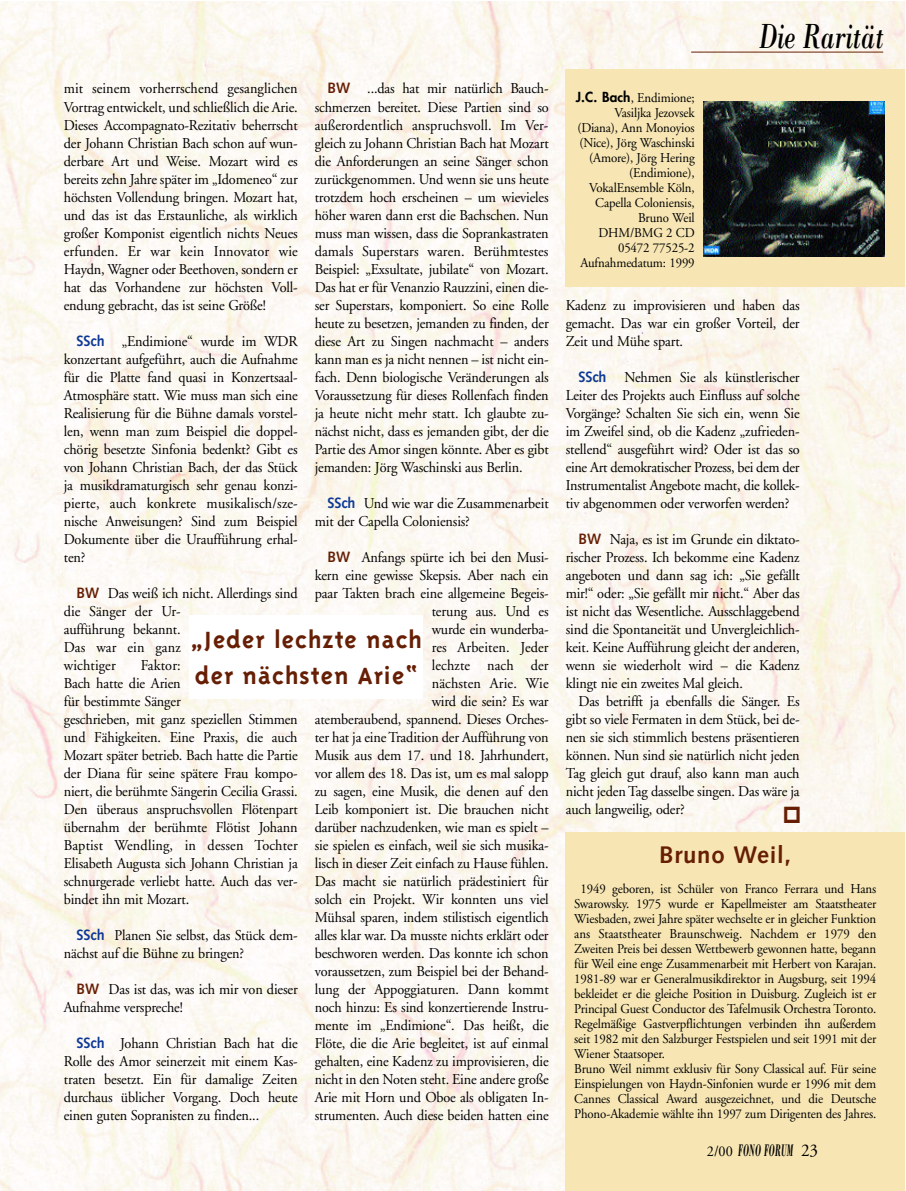
<style>
.page{position:relative;width:906px;height:1191px;background:#fff}
.page>*{position:absolute;margin:0;border:0;box-sizing:border-box;transform-origin:0 0}
.t1{font:italic 36px "Bodoni";color:#000;scale:.7 1}
.t2{font:700 27px/36px "Triplex";letter-spacing:.04em;color:#661f04}
.t3{font:700 24px "Syntax";letter-spacing:.03em;color:#661f04}
.t4{font:italic 700 17.25px "Bodoni";letter-spacing:.025em;color:#000;scale:.45 1}
.t5{font:15px/18px "Adobe Garamond";letter-spacing:-.01em;color:#000;text-align:justify;scale:.95 1}
.t6{font:13.5px/15px "Adobe Garamond";letter-spacing:-.01em;color:#000;scale:.95 1}
.s1{font-family:"Syntax";font-weight:700;color:#0d3996}
.s2{font-family:"Syntax";font-weight:700;color:#661f04}
.s3{font-family:"Futura";font-weight:800}
.s4{font-family:"Adobe Garamond";font-weight:400;font-style:normal;font-size:15px}
.s5{font-family:"Adobe Garamond";font-weight:400;font-style:normal;font-size:18px}
</style>
<div class="page">
<img style="left:0;top:1px;width:904px;height:1190px">
<div style="left:566px;top:832px;width:338px;height:359px;background:#f7e6b4"></div>
<hr style="left:691px;top:52px;width:192px;height:1px;background:#661f04">
<div style="left:189px;top:615px;width:234px;height:83px;background:#fff"></div>
<div style="left:566px;top:69px;width:338px;height:217px;background:#f7e6b4"></div>
<img style="left:703px;top:101px;width:181px;height:156px">
<svg style="left:784px;top:806px;width:16px;height:16px"></svg>
<p class="t5" style="left:64px;top:81px;width:248px">mit seinem vorherrschend gesanglichen Vortrag entwickelt, und schließlich die Arie.<br>Dieses Accompagnato-Rezitativ beherrscht der Johann Christian Bach schon auf wun&shy;derbare Art und Weise. Mozart wird es bereits zehn Jahre später im „Idomeneo“ zur höchsten Vollendung bringen. Mozart hat, und das ist das Erstaunliche, als wirklich großer Komponist eigentlich nichts Neues erfunden. Er war kein Innovator wie Haydn, Wagner oder Beethoven, sondern er hat das Vorhandene zur höchsten Voll&shy;endung gebracht, das ist seine Größe!</p>
<p class="t5" style="left:64px;top:333px;width:248px;text-indent:13px"><span class="s1">SSch</span> „Endimione“ wurde im WDR konzertant aufgeführt, auch die Aufnahme für die Platte fand quasi in Konzertsaal-Atmosphäre statt. Wie muss man sich eine Realisierung für die Bühne damals vorstel&shy;len, wenn man zum Beispiel die doppel&shy;chörig besetzte Sinfonia bedenkt? Gibt es von Johann Christian Bach, der das Stück ja musikdramaturgisch sehr genau konzi&shy;pierte, auch konkrete musikalisch/sze&shy;nische Anweisungen? Sind zum Beispiel Dokumente über die Uraufführung erhal&shy;ten?</p>
<p class="t5" style="left:64px;top:585px;width:248px;text-align:left;text-indent:13px"><span class="s2">BW</span> Das weiß ich nicht. Allerdings sind die Sänger der Ur-<br>aufführung bekannt.<br>Das war ein ganz<br>wichtiger</p>
<p class="t5" style="left:315px;top:81px;width:248px;text-indent:13px"><span class="s2">BW</span> ...das hat mir natürlich Bauch&shy;schmerzen bereitet. Diese Partien sind so außerordentlich anspruchsvoll. Im Ver&shy;gleich zu Johann Christian Bach hat Mozart die Anforderungen an seine Sänger schon zurückgenommen. Und wenn sie uns heute trotzdem hoch erscheinen – um wievieles höher waren dann erst die Bachschen. Nun muss man wissen, dass die Soprankastraten damals Superstars waren. Berühmtestes Beispiel: „Exsultate, jubilate“ von Mozart.<br>Das hat er für Venanzio Rauzzini, einen die&shy;ser Superstars, komponiert. So eine Rolle heute zu besetzen, jemanden zu finden, der diese Art zu Singen nachmacht – anders kann man es ja nicht nennen – ist nicht ein&shy;fach. Denn biologische Veränderungen als Voraussetzung für dieses Rollenfach finden ja heute nicht mehr statt. Ich glaubte zu&shy;nächst nicht, dass es jemanden gibt, der die Partie des Amor singen könnte. Aber es gibt jemanden: Jörg Waschinski aus Berlin.</p>
<p class="t5" style="left:315px;top:495px;width:248px;text-indent:13px"><span class="s1">SSch</span> Und wie war die Zusammenarbeit mit der Capella Coloniensis?</p>
<p class="t5" style="left:315px;top:549px;width:248px;text-align:right"><span class="s2">BW</span> Anfangs spürte ich bei den Musi&shy;kern eine gewisse Skepsis. Aber nach ein paar Takten brach eine allgemeine Begeis&shy;terung aus. Und es<br>wurde ein wunderba-<br>res Arbeiten. Jeder<br>lechzte nach der<br>nächsten Arie. Wie<br>wird die sein? Es war<br>atemberaubend, spannend. Dieses Orches&shy;ter hat ja eine Tradition der Aufführung von Musik aus dem 17. und 18. Jahrhundert, vor allem des 18. Das ist, um es mal salopp zu sagen, eine Musik, die denen auf den Leib komponiert ist. Die brauchen nicht darüber nachzudenken, wie man es spielt – sie spielen es einfach, weil sie sich musika&shy;lisch in dieser Zeit einfach zu Hause fühlen.<br>Das macht sie natürlich prädestiniert für solch ein Projekt. Wir konnten uns viel Mühsal sparen, indem stilistisch eigentlich alles klar war. Da musste nichts erklärt oder beschworen werden. Das konnte ich schon voraussetzen, zum Beispiel bei der Behand&shy;lung der Appoggiaturen. Dann kommt noch hinzu: Es sind konzertierende Instru&shy;mente im „Endimione“. Das heißt, die Flöte, die die Arie begleitet, ist auf einmal gehalten, eine Kadenz zu improvisieren, die nicht in den Noten steht. Eine andere große Arie mit Horn und Oboe als obligaten In&shy;strumenten. Auch diese beiden hatten eine</p>
<h2 class="t2" style="left:190px;top:620px;width:233px">„Jeder lechzte nach der nächsten Arie“</h2>
<p class="t5" style="left:64px;top:657px;width:248px;text-align:left;text-indent:77px">Faktor:<br>Bach hatte die Arien<br>für bestimmte Sänger<br>geschrieben, mit ganz speziellen Stimmen und Fähigkeiten. Eine Praxis, die auch Mozart später betrieb. Bach hatte die Partie der Diana für seine spätere Frau kompo&shy;niert, die berühmte Sängerin Cecilia Grassi.<br>Den überaus anspruchsvollen Flötenpart übernahm der berühmte Flötist Johann Baptist Wendling, in dessen Tochter Elisabeth Augusta sich Johann Christian ja schnurgerade verliebt hatte. Auch das ver&shy;bindet ihn mit Mozart.</p>
<p class="t5" style="left:64px;top:927px;width:248px;text-indent:13px"><span class="s1">SSch</span> Planen Sie selbst, das Stück dem&shy;nächst auf die Bühne zu bringen?</p>
<p class="t5" style="left:64px;top:981px;width:248px;text-indent:13px"><span class="s2">BW</span> Das ist das, was ich mir von dieser<br>Aufnahme verspreche!</p>
<p class="t5" style="left:64px;top:1035px;width:248px;text-indent:13px"><span class="s1">SSch</span> Johann Christian Bach hat die Rolle des Amor seinerzeit mit einem Kas&shy;traten besetzt. Ein für damalige Zeiten durchaus üblicher Vorgang. Doch heute einen guten Sopranisten zu finden...</p>
<p class="t6" style="left:576px;top:92px;width:127px;text-align:right"><span class="s3">J.C. Bach</span>, Endimione;<br>Vasiljka Jezovsek (Diana), Ann Monoyios (Nice), Jörg Waschinski (Amore), Jörg Hering (Endimione),<br>VokalEnsemble Köln,<br>Capella Coloniensis,<br>Bruno Weil<br>DHM/BMG 2 CD<br>05472 77525-2<br>Aufnahmedatum: 1999</p>
<h1 class="t1" style="left:759px;top:14px;width:179px">Die Rarität</h1>
<p class="t5" style="left:566px;top:297px;width:248px">Kadenz zu improvisieren und haben das gemacht. Das war ein großer Vorteil, der Zeit und Mühe spart.</p>
<p class="t5" style="left:566px;top:369px;width:248px;text-indent:13px"><span class="s1">SSch</span> Nehmen Sie als künstlerischer Leiter des Projekts auch Einfluss auf solche Vorgänge? Schalten Sie sich ein, wenn Sie im Zweifel sind, ob die Kadenz „zufrieden&shy;stellend“ ausgeführt wird? Oder ist das so eine Art demokratischer Prozess, bei dem der Instrumentalist Angebote macht, die kollek&shy;tiv abgenommen oder verworfen werden?</p>
<p class="t5" style="left:566px;top:531px;width:248px;text-indent:13px"><span class="s2">BW</span> Naja, es ist im Grunde ein diktato&shy;rischer Prozess. Ich bekomme eine Kadenz angeboten und dann sag ich: „Sie gefällt mir!“ oder: „Sie gefällt mir nicht.“ Aber das ist nicht das Wesentliche. Ausschlaggebend sind die Spontaneität und Unvergleichlich&shy;keit. Keine Aufführung gleicht der anderen, wenn sie wiederholt wird – die Kadenz klingt nie ein zweites Mal gleich.</p>
<p class="t5" style="left:566px;top:693px;width:248px;text-indent:13px">Das betrifft ja ebenfalls die Sänger. Es gibt so viele Fermaten in dem Stück, bei de&shy;nen sie sich stimmlich bestens präsentieren können. Nun sind sie natürlich nicht jeden Tag gleich gut drauf, also kann man auch nicht jeden Tag dasselbe singen. Das wäre ja auch langweilig, oder?</p>
<h3 class="t3" style="left:659px;top:845px;width:133px">Bruno Weil,</h3>
<p class="t6" style="left:574px;top:882px;width:320px;text-indent:6px">1949 geboren, ist Schüler von Franco Ferrara und Hans Swarowsky. 1975 wurde er Kapellmeister am Staatstheater Wiesbaden, zwei Jahre später wechselte er in gleicher Funktion ans Staatstheater Braunschweig. Nachdem er 1979 den Zweiten Preis bei dessen Wettbewerb gewonnen hatte, begann für Weil eine enge Zusammenarbeit mit Herbert von Karajan.<br>1981-89 war er Generalmusikdirektor in Augsburg, seit 1994 bekleidet er die gleiche Position in Duisburg. Zugleich ist er Principal Guest Conductor des Tafelmusik Orchestra Toronto.<br>Regelmäßige Gastverpflichtungen verbinden ihn außerdem seit 1982 mit den Salzburger Festspielen und seit 1991 mit der Wiener Staatsoper.<br>Bruno Weil nimmt exklusiv für Sony Classical auf. Für seine Einspielungen von Haydn-Sinfonien wurde er 1996 mit dem Cannes Classical Award ausgezeichnet, und die Deutsche Phono-Akademie wählte ihn 1997 zum Dirigenten des Jahres.</p>
<p class="t4" style="left:707px;top:1139px;width:249px"><span class="s4">2/00</span> FONO FORUM <span class="s5">23</span></p>
</div>
